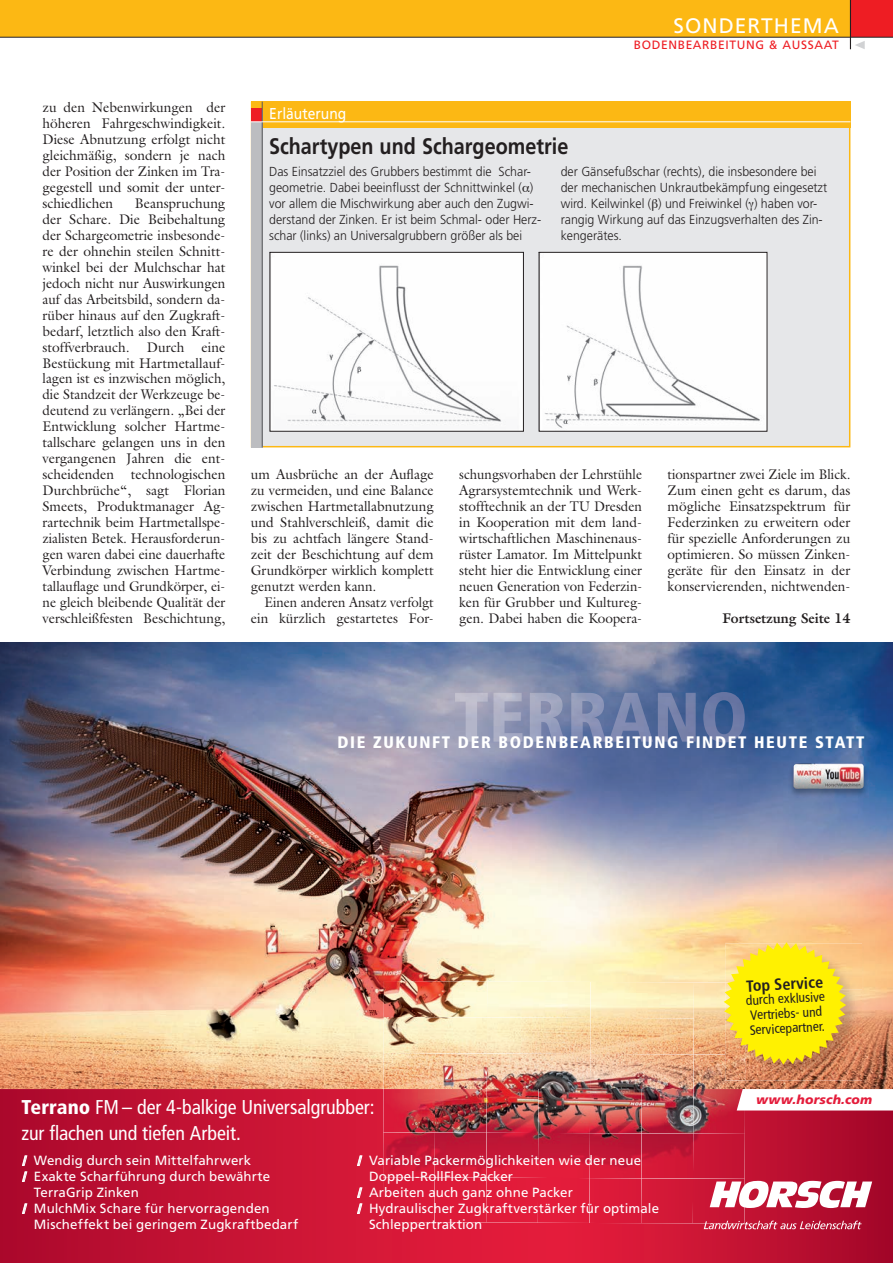
<style>
.page{position:relative;width:893px;height:1263px;background:#fff}
.page>*{position:absolute;margin:0;border:0;box-sizing:border-box;transform-origin:0 0}
.t1{font:700 22.5px "Frutiger LT";color:#231f20;scale:.88 1}
.t2{font:21px "Frutiger LT";letter-spacing:.05em;color:#fff}
.t3{font:condensed 19.95px/26px "Frutiger LT Std";color:#fff}
.t4{font:900 condensed 16.65px "Frutiger LT Std";letter-spacing:.1em;color:#fff}
.t5{font:700 condensed 16.2px "Frutiger";color:#231f20}
.t6{font:15.75px "Frutiger LT";color:#fff;scale:.88 1}
.t7{font:14.1px/16px "Galliard LT";color:#231f20;text-align:justify}
.t8{font:14.1px/16px "Galliard LT";color:#231f20;text-align:justify;scale:.94 1}
.t9{font:14.1px/16px "Galliard LT";color:#231f20;text-align:right;scale:.93 1}
.t10{font:700 14.1px "Galliard";color:#231f20;scale:.95 1}
.t11{font:condensed 13.5px/14.9px "Frutiger";color:#231f20}
.t12{font:13.35px "Frutiger LT Std";letter-spacing:.01em;color:#fff}
.t13{font:300 13.05px/16px "Frutiger LT";color:#231f20;scale:.95 1}
.t14{font:italic 900 12.6px "Frutiger LT Std";letter-spacing:.015em;color:#e41c3b}
.t15{font:12px "Frutiger LT";letter-spacing:.05em;color:#ee1d23}
.s1{font-weight:900}
.s2{font-weight:900;font-style:italic}
</style>
<div class="page">
<div style="left:0;top:0;width:893px;height:37px;background:#fcb814"></div>
<div style="left:850px;top:0;width:43px;height:37px;background:#ee1d23"></div>
<svg style="left:855px;top:41px;width:10px;height:8px"></svg>
<hr style="left:850px;top:0;width:1px;height:49px;background:#231f20">
<hr style="left:0;top:37px;width:893px;height:1px;background:#231f20">
<img style="left:0;top:642px;width:893px;height:447px">
<svg style="left:0;top:1089px;width:893px;height:174px;background:#c21132"></svg>
<img style="left:384px;top:981px;width:340px;height:72px">
<img style="left:383px;top:1053px;width:362px;height:79px">
<img style="left:383px;top:1132px;width:362px;height:45px">
<img style="left:383px;top:1177px;width:362px;height:46px">
<img style="left:455px;top:692px;width:290px;height:50px">
<svg style="left:710px;top:1181px;width:162px;height:27px"></svg>
<svg style="left:704px;top:1220px;width:158px;height:9px"></svg>
<svg style="left:737px;top:1089px;width:156px;height:21px"></svg>
<svg style="left:21px;top:1155px;width:7px;height:28px"></svg>
<svg style="left:21px;top:1203px;width:7px;height:12px"></svg>
<svg style="left:356px;top:1155px;width:7px;height:12px"></svg>
<svg style="left:356px;top:1187px;width:7px;height:28px"></svg>
<img style="left:789px;top:763px;width:79px;height:34px">
<img style="left:794px;top:764px;width:70px;height:25px">
<img style="left:846px;top:944px;width:16px;height:45px">
<img style="left:745px;top:989px;width:117px;height:91px">
<img style="left:725px;top:1065px;width:20px;height:15px">
<svg style="left:724px;top:942px;width:122px;height:123px;background:#f6dc24"></svg>
<div style="left:252px;top:102px;width:598px;height:345px;background:#e6e7e9"></div>
<div style="left:251px;top:102px;width:599px;height:26px;background:#fcb814"></div>
<div style="left:251px;top:110px;width:11px;height:337px;background:#bcbdc0"></div>
<div style="left:251px;top:109px;width:11px;height:13px;background:#ee1d23"></div>
<hr style="left:262px;top:102px;width:1px;height:345px;background:#57585a">
<hr style="left:251px;top:121px;width:599px;height:1px;background:#fff">
<img style="left:272px;top:254px;width:250px;height:175px">
<div style="left:270px;top:252px;width:254px;height:179px;border:1px solid #231f20"></div>
<img style="left:541px;top:254px;width:224px;height:175px">
<p class="t7" style="left:43px;top:99px;width:184px">zu den Nebenwirkungen der höheren Fahrgeschwindigkeit.<br>Diese Abnutzung erfolgt nicht gleichmäßig, sondern je nach der Position der Zinken im Tra&shy;gegestell und somit der unter&shy;schiedlichen</p>
<p class="t7" style="left:43px;top:195px;width:184px;text-indent:92px">Beanspruchung der Schare. Die Beibehaltung der Schargeometrie insbesonde&shy;re der ohnehin steilen Schnitt&shy;winkel bei der Mulchschar hat jedoch nicht nur Auswirkungen auf das Arbeitsbild, sondern da&shy;rüber hinaus auf den Zugkraft&shy;bedarf, letztlich also den Kraft&shy;stoffverbrauch. Durch eine Bestückung mit Hartmetallauf&shy;lagen ist es inzwischen möglich, die Standzeit der Werkzeuge be&shy;deutend zu verlängern. „Bei der Entwicklung solcher Hartme&shy;tallschare gelangen uns in den vergangenen Jahren die ent&shy;scheidenden technologischen Durchbrüche“, sagt Florian Smeets, Produktmanager Ag&shy;rartechnik beim Hartmetallspe&shy;zialisten Betek. Herausforderun&shy;gen waren dabei eine dauerhafte Verbindung zwischen Hartme&shy;tallauflage und Grundkörper, ei&shy;ne gleich bleibende Qualität der verschleißfesten Beschichtung,</p>
<h2 class="t2" style="left:673px;top:14px;width:167px">SONDERTHEMA</h2>
<p class="t15" style="left:634px;top:38px;width:206px">BODENBEARBEITUNG &amp; AUSSAAT</p>
<p class="t6" style="left:269px;top:105px;width:89px">Erläuterung</p>
<h1 class="t1" style="left:269px;top:133px;width:342px">Schartypen und Schargeometrie</h1>
<p class="t13" style="left:269px;top:163px;width:288px">Das Einsatzziel des Grubbers bestimmt die Schar&shy;geometrie. Dabei beeinflusst der Schnittwinkel ( ) vor allem die Mischwirkung aber auch den Zugwi&shy;derstand der Zinken. Er ist beim Schmal- oder Herz&shy;schar (links) an Universalgrubbern größer als bei</p>
<p class="t13" style="left:561px;top:163px;width:282px">der Gänsefußschar (rechts), die insbesondere bei der mechanischen Unkrautbekämpfung eingesetzt wird. Keilwinkel ( ) und Freiwinkel ( ) haben vor&shy;rangig Wirkung auf das Einzugsverhalten des Zin&shy;kengerätes.</p>
<p class="t7" style="left:251px;top:466px;width:184px">um Ausbrüche an der Auflage zu vermeiden, und eine Balance zwischen Hartmetallabnutzung und Stahlverschleiß, damit die bis zu achtfach längere Stand&shy;zeit der Beschichtung auf dem Grundkörper wirklich komplett genutzt werden kann.</p>
<p class="t9" style="left:251px;top:594px;width:198px">Einen anderen Ansatz verfolgt ein kürzlich gestartetes For-</p>
<p class="t8" style="left:459px;top:466px;width:196px">schungsvorhaben der Lehrstühle Agrarsystemtechnik und Werk&shy;stofftechnik an der TU Dresden in Kooperation mit dem land&shy;wirtschaftlichen Maschinenaus&shy;rüster Lamator. Im Mittelpunkt steht hier die Entwicklung einer neuen Generation von Federzin&shy;ken für Grubber und Kultureg&shy;gen. Dabei haben die Koopera-</p>
<p class="t8" style="left:668px;top:466px;width:196px">tionspartner zwei Ziele im Blick.<br>Zum einen geht es darum, das mögliche Einsatzspektrum für Federzinken zu erweitern oder für spezielle Anforderungen zu optimieren. So müssen Zinken&shy;geräte für den Einsatz in der konservierenden, nichtwenden-</p>
<p class="t10" style="left:723px;top:609px;width:136px">Fortsetzung Seite 14</p>
<p class="t4" style="left:337px;top:733px;width:529px">DIE ZUKUNFT DER BODENBEARBEITUNG FINDET HEUTE STATT</p>
<p class="t5" style="left:746px;top:979px;width:78px;rotate:-3deg">Top Service</p>
<p class="t11" style="left:746px;top:994px;width:80px;rotate:-3deg">durch exklusive<br>Vertriebs- und<br>Servicepartner.</p>
<h3 class="t3" style="left:22px;top:1095px;width:354px"><span class="s1">Terrano</span> FM – der 4-balkige Universalgrubber: zur flachen und tiefen Arbeit.</h3>
<p class="t12" style="left:22px;top:1155px;width:230px"><span class="s2">/</span> Wendig durch sein Mittelfahrwerk</p>
<p class="t12" style="left:22px;top:1171px;width:249px"><span class="s2">/</span> Exakte Scharführung durch bewährte</p>
<p class="t12" style="left:34px;top:1187px;width:106px">TerraGrip Zinken</p>
<p class="t12" style="left:22px;top:1203px;width:249px"><span class="s2">/</span> MulchMix Schare für hervorragenden</p>
<p class="t12" style="left:34px;top:1219px;width:266px">Mischeffekt bei geringem Zugkraftbedarf</p>
<p class="t12" style="left:358px;top:1155px;width:285px"><span class="s2">/</span> Variable Packermöglichkeiten wie der neue</p>
<p class="t12" style="left:369px;top:1171px;width:146px">Doppel-RollFlex Packer</p>
<p class="t12" style="left:358px;top:1187px;width:217px"><span class="s2">/</span> Arbeiten auch ganz ohne Packer</p>
<p class="t12" style="left:358px;top:1203px;width:303px"><span class="s2">/</span> Hydraulischer Zugkraftverstärker für optimale</p>
<p class="t12" style="left:369px;top:1219px;width:115px">Schleppertraktion</p>
<p class="t14" style="left:756px;top:1092px;width:118px">www.horsch.com</p>
</div>
